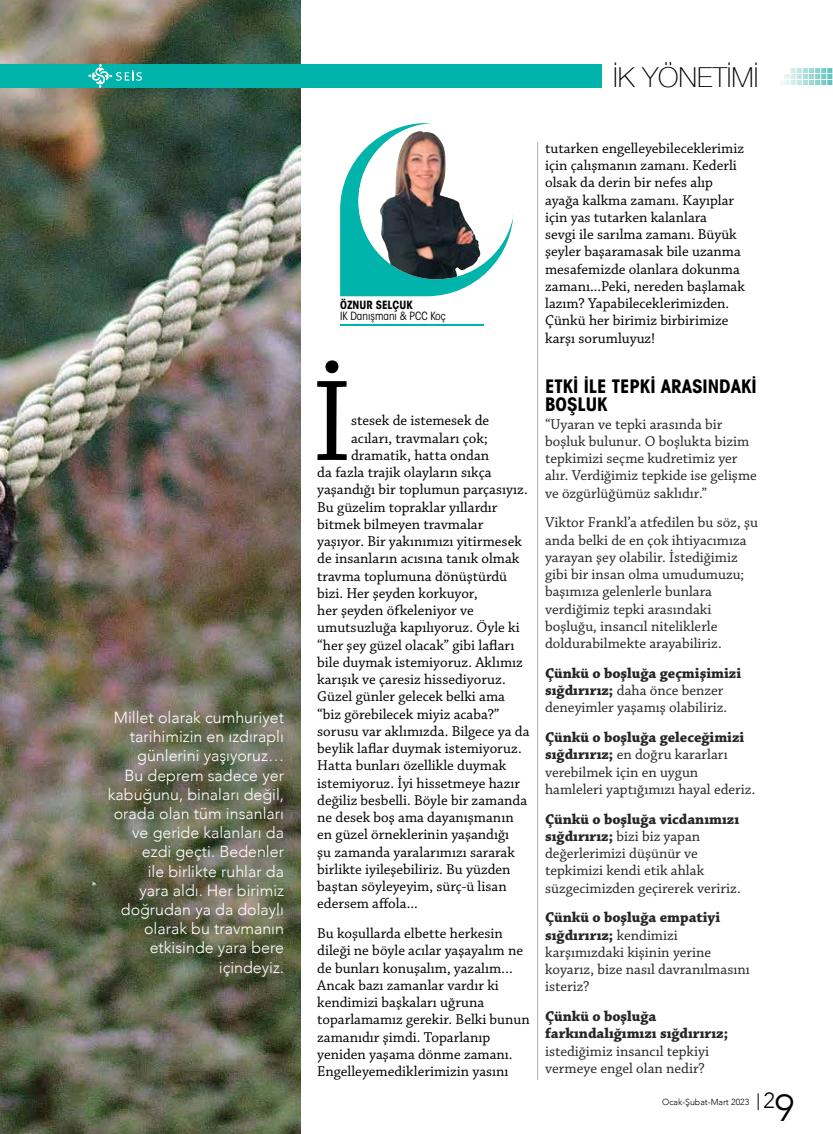
<style>
.page{position:relative;width:833px;height:1134px;background:#fff}
.page>*{position:absolute;margin:0;border:0;box-sizing:border-box;transform-origin:0 0}
.t1{font:121.12px "Chaparral Pro";color:#000}
.t2{font:100 27.5px "Helvetica Neue";color:#000}
.t3{font:300 21.88px "Avenir";color:#000}
.t4{font:18.75px/18.8px "Avant Garde Cond Bold Tr";color:#000}
.t5{font:300 16px/19.2px "Avenir";color:#fff;text-align:right}
.t6{font:15px/17.2px "Chaparral Pro";color:#000}
.t7{font:15px/17.2px "Chaparral Pro";color:#262626}
.t8{font:700 15px/17.2px "Chaparral Pro";color:#262626}
.t9{font:condensed 11.25px "ITC Avant Garde Std";color:#000}
.t10{font:700 condensed 11.25px "ITC Avant Garde Std";color:#000}
.t11{font:300 8.75px "Avenir";color:#000}
.s1{font-weight:700}
.s2{font-size:37.5px}
</style>
<div class="page">
<svg style="left:758px;top:1093px;width:1px;height:17px"></svg>
<svg style="left:782px;top:68px;width:51px;height:17px"></svg>
<img style="left:0;top:0;width:300px;height:1134px">
<div style="left:0;top:64px;width:601px;height:24px;background:#00b4ab"></div>
<svg style="left:88px;top:64px;width:54px;height:24px"></svg>
<hr style="left:537px;top:142px;width:1px;height:938px;background:#bdbfbf">
<svg style="left:340px;top:123px;width:173px;height:173px"></svg>
<svg style="left:358px;top:123px;width:157px;height:156px"></svg>
<img style="left:380px;top:131px;width:40px;height:110px">
<hr style="left:340px;top:325px;width:143px;height:1px;background:#00b4ab">
<p class="t5" style="left:108px;top:708px;width:178px">Millet olarak cumhuriyet tarihimizin en ızdıraplı günlerini yaşıyoruz…<br>Bu deprem sadece yer kabuğunu, binaları değil, orada olan tüm insanları ve geride kalanları da ezdi geçti. Bedenler<br>ile birlikte ruhlar da<br>yara aldı. Her birimiz doğrudan ya da dolaylı olarak bu travmanın etkisinde yara bere içindeyiz.</p>
<h2 class="t2" style="left:613px;top:57px;width:147px">İK YÖNETİMİ</h2>
<p class="t10" style="left:340px;top:298px;width:74px">ÖZNUR SELÇUK</p>
<p class="t9" style="left:340px;top:310px;width:107px">IK Danışmanı &amp; PCC Koç</p>
<h1 class="t1" style="left:312px;top:354px;width:41px">İ</h1>
<p class="t6" style="left:351px;top:413px;width:140px">stesek de istemesek de</p>
<p class="t6" style="left:351px;top:430px;width:138px">acıları, travmaları çok;</p>
<p class="t6" style="left:351px;top:447px;width:140px">dramatik, hatta ondan</p>
<p class="t6" style="left:317px;top:464px;width:176px">da fazla trajik olayların sıkça</p>
<p class="t6" style="left:317px;top:482px;width:212px">yaşandığı bir toplumun parçasıyız.</p>
<p class="t6" style="left:317px;top:499px;width:182px">Bu güzelim topraklar yıllardır</p>
<p class="t6" style="left:317px;top:516px;width:168px">bitmek bilmeyen travmalar</p>
<p class="t6" style="left:317px;top:533px;width:206px">yaşıyor. Bir yakınımızı yitirmesek</p>
<p class="t6" style="left:317px;top:551px;width:204px">de insanların acısına tanık olmak</p>
<p class="t6" style="left:317px;top:568px;width:191px">travma toplumuna dönüştürdü</p>
<p class="t6" style="left:317px;top:585px;width:162px">bizi. Her şeyden korkuyor,</p>
<p class="t6" style="left:317px;top:602px;width:158px">her şeyden öfkeleniyor ve</p>
<p class="t6" style="left:317px;top:620px;width:204px">umutsuzluğa kapılıyoruz. Öyle ki</p>
<p class="t6" style="left:317px;top:637px;width:199px">“her şey güzel olacak” gibi lafları</p>
<p class="t6" style="left:317px;top:654px;width:207px">bile duymak istemiyoruz. Aklımız</p>
<p class="t6" style="left:317px;top:671px;width:190px">karışık ve çaresiz hissediyoruz.</p>
<p class="t6" style="left:317px;top:689px;width:189px">Güzel günler gelecek belki ama</p>
<p class="t6" style="left:317px;top:706px;width:184px">“biz görebilecek miyiz acaba?”</p>
<p class="t6" style="left:317px;top:723px;width:214px">sorusu var aklımızda. Bilgece ya da</p>
<p class="t6" style="left:317px;top:740px;width:206px">beylik laflar duymak istemiyoruz.</p>
<p class="t6" style="left:317px;top:758px;width:191px">Hatta bunları özellikle duymak</p>
<p class="t6" style="left:317px;top:775px;width:204px">istemiyoruz. İyi hissetmeye hazır</p>
<p class="t6" style="left:317px;top:792px;width:212px">değiliz besbelli. Böyle bir zamanda</p>
<p class="t6" style="left:317px;top:809px;width:198px">ne desek boş ama dayanışmanın</p>
<p class="t6" style="left:317px;top:827px;width:193px">en güzel örneklerinin yaşandığı</p>
<p class="t6" style="left:317px;top:844px;width:199px">şu zamanda yaralarımızı sararak</p>
<p class="t6" style="left:317px;top:861px;width:195px">birlikte iyileşebiliriz. Bu yüzden</p>
<p class="t6" style="left:317px;top:878px;width:191px">baştan söyleyeyim, sürç-ü lisan</p>
<p class="t6" style="left:317px;top:896px;width:102px">edersem affola...</p>
<p class="t6" style="left:317px;top:925px;width:214px">Bu koşullarda elbette herkesin dileği ne böyle acılar yaşayalım ne de bunları konuşalım, yazalım…<br>Ancak bazı zamanlar vardır ki kendimizi başkaları uğruna toparlamamız gerekir. Belki bunun zamanıdır şimdi. Toparlanıp yeniden yaşama dönme zamanı.<br>Engelleyemediklerimizin yasını</p>
<p class="t6" style="left:545px;top:140px;width:201px">tutarken engelleyebileceklerimiz için çalışmanın zamanı. Kederli olsak da derin bir nefes alıp ayağa kalkma zamanı. Kayıplar için yas tutarken kalanlara<br>sevgi ile sarılma zamanı. Büyük şeyler başaramasak bile uzanma mesafemizde olanlara dokunma zamanı...Peki, nereden başlamak lazım? Yapabileceklerimizden.<br>Çünkü her birimiz birbirimize karşı sorumluyuz!</p>
<p class="t4" style="left:545px;top:376px;width:213px">ETKİ İLE TEPKİ ARASINDAKİ<br>BOŞLUK</p>
<p class="t7" style="left:545px;top:416px;width:213px">“Uyaran ve tepki arasında bir boşluk bulunur. O boşlukta bizim tepkimizi seçme kudretimiz yer alır. Verdiğimiz tepkide ise gelişme ve özgürlüğümüz saklıdır.”</p>
<p class="t7" style="left:545px;top:515px;width:214px">Viktor Frankl’a atfedilen bu söz, şu anda belki de en çok ihtiyacımıza yarayan şey olabilir. İstediğimiz gibi bir insan olma umudumuzu; başımıza gelenlerle bunlara verdiğimiz tepki arasındaki boşluğu, insancıl niteliklerle doldurabilmekte arayabiliriz.</p>
<p class="t7" style="left:545px;top:665px;width:197px"><span class="s1">Çünkü o boşluğa geçmişimizi sığdırırız;</span> daha önce benzer deneyimler yaşamış olabiliriz.</p>
<p class="t7" style="left:545px;top:729px;width:212px"><span class="s1">Çünkü o boşluğa geleceğimizi sığdırırız;</span> en doğru kararları verebilmek için en uygun hamleleri yaptığımızı hayal ederiz.</p>
<p class="t7" style="left:545px;top:811px;width:197px"><span class="s1">Çünkü o boşluğa vicdanımızı sığdırırız;</span> bizi biz yapan değerlerimizi düşünür ve tepkimizi kendi etik ahlak süzgecimizden geçirerek veririz.</p>
<p class="t7" style="left:545px;top:910px;width:206px"><span class="s1">Çünkü o boşluğa empatiyi sığdırırız;</span> kendimizi karşımızdaki kişinin yerine koyarız, bize nasıl davranılmasını isteriz?</p>
<p class="t8" style="left:545px;top:1008px;width:185px">Çünkü o boşluğa farkındalığımızı sığdırırız;</p>
<p class="t7" style="left:545px;top:1043px;width:165px">istediğimiz insancıl tepkiyi vermeye engel olan nedir?</p>
<p class="t11" style="left:662px;top:1097px;width:89px">Ocak-Şubat-Mart 2023</p>
<h3 class="t3" style="left:763px;top:1088px;width:32px">2<span class="s2">9</span></h3>
</div>
